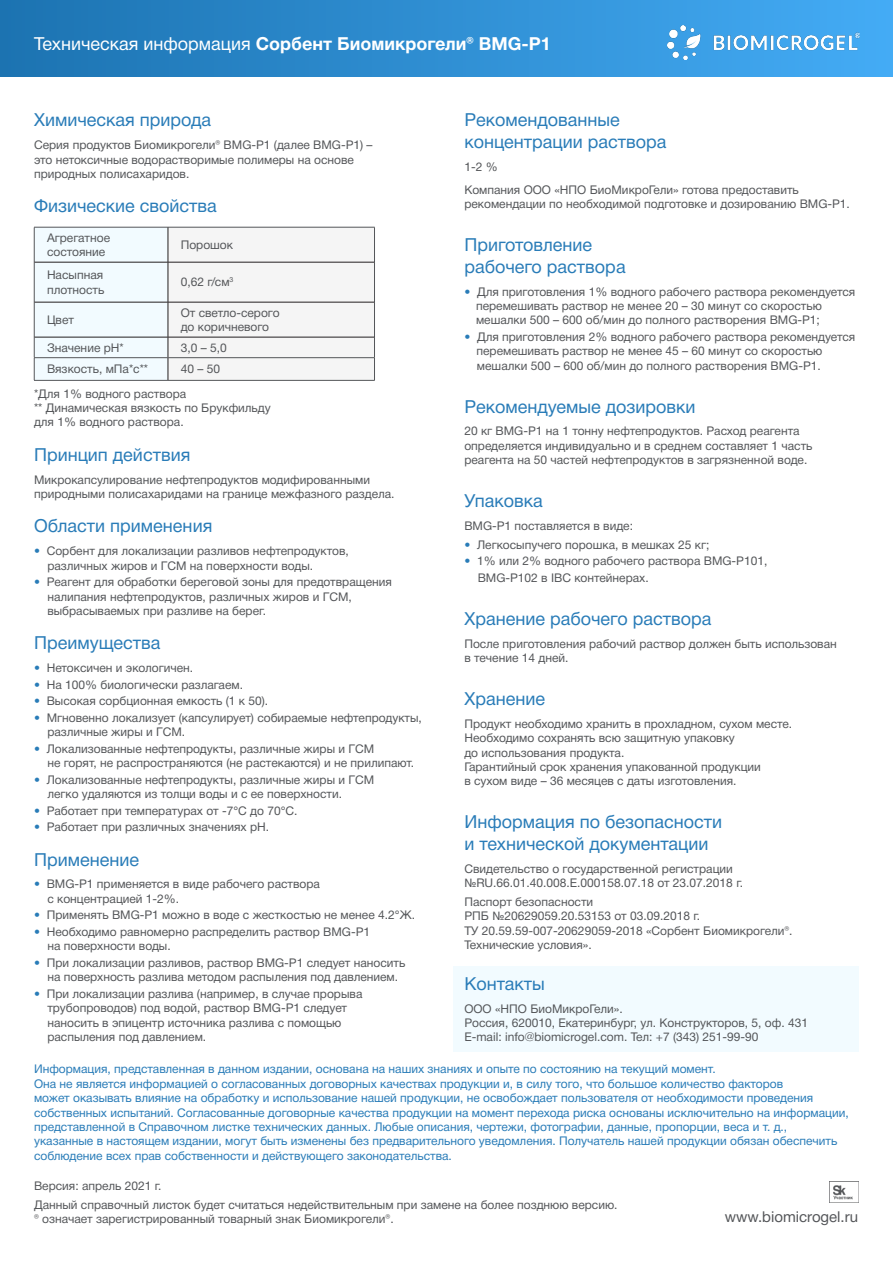
<style>
.page{position:relative;width:893px;height:1263px;background:#fff}
.page>*{position:absolute;margin:0;border:0;box-sizing:border-box;transform-origin:0 0}
.t1{font:18px/21.6px "Helvetica Neue Cyr";color:#297cb8}
.t2{font:700 18px "Helvetica Neue Cyr";color:#fff}
.t3{font:15px "Helvetica Neue Cyr";color:#545659}
.t4{font:12px/14.4px "Helvetica Neue Cyr";color:#545659}
.t5{font:12px/14.4px "Helvetica Neue Cyr";color:#297cb8}
.s1{font-weight:400}
.s2{color:#297cb8}
</style>
<div class="page">
<div style="left:453px;top:966px;width:406px;height:85px;background:#f2fbff"></div>
<div style="left:0;top:0;width:893px;height:77px;background:linear-gradient(to right,#1c73b1,#44acf6)"></div>
<img style="left:668px;top:26px;width:191px;height:34px">
<img style="left:829px;top:1181px;width:30px;height:21px">
<svg style="left:34px;top:227px;width:341px;height:153px"></svg>
<hr style="left:34px;top:380px;width:134px;height:1px;background:#545659">
<hr style="left:168px;top:380px;width:207px;height:1px;background:#545659">
<p class="t2" style="left:34px;top:34px;width:518px"><span class="s1">Техническая информация</span> Сорбент Биомикрогели® BMG-P1</p>
<p class="t1" style="left:34px;top:109px;width:179px">Химическая природа</p>
<p class="t4" style="left:34px;top:138px;width:340px">Серия продуктов Биомикрогели® BMG-P1 (далее BMG-P1) – это нетоксичные водорастворимые полимеры на основе природных полисахаридов.</p>
<p class="t1" style="left:34px;top:195px;width:184px">Физические свойства</p>
<p class="t4" style="left:47px;top:230px;width:65px">Агрегатное состояние</p>
<p class="t4" style="left:181px;top:238px;width:54px">Порошок</p>
<p class="t4" style="left:47px;top:268px;width:59px">Насыпная плотность</p>
<p class="t4" style="left:181px;top:275px;width:54px">0,62 г/см<sup>3</sup></p>
<p class="t4" style="left:47px;top:313px;width:28px">Цвет</p>
<p class="t4" style="left:181px;top:305px;width:100px">От светло-серого до коричневого</p>
<p class="t4" style="left:47px;top:340px;width:78px">Значение pH*</p>
<p class="t4" style="left:181px;top:340px;width:48px">3,0 – 5,0</p>
<p class="t4" style="left:47px;top:362px;width:103px">Вязкость, мПа*с**</p>
<p class="t4" style="left:181px;top:362px;width:41px">40 – 50</p>
<p class="t4" style="left:34px;top:386px;width:154px">*Для 1% водного раствора</p>
<p class="t4" style="left:34px;top:401px;width:238px">** Динамическая вязкость по Брукфильду для 1% водного раствора.</p>
<p class="t1" style="left:34px;top:444px;width:158px">Принцип действия</p>
<p class="t4" style="left:34px;top:472px;width:362px">Микрокапсулирование нефтепродуктов модифированными природными полисахаридами на границе межфазного раздела.</p>
<p class="t1" style="left:34px;top:515px;width:180px">Области применения</p>
<p class="t4" style="left:47px;top:544px;width:303px;text-indent:-13px"><span class="s2">•</span> Сорбент для локализации разливов нефтепродуктов, различных жиров и ГСМ на поверхности воды.</p>
<p class="t4" style="left:47px;top:575px;width:346px;text-indent:-13px"><span class="s2">•</span> Реагент для обработки береговой зоны для предотвращения налипания нефтепродуктов, различных жиров и ГСМ, выбрасываемых при разливе на берег.</p>
<p class="t1" style="left:34px;top:632px;width:128px">Преимущества</p>
<p class="t4" style="left:34px;top:661px;width:161px"><span class="s2">•</span> Нетоксичен и экологичен.</p>
<p class="t4" style="left:34px;top:677px;width:211px"><span class="s2">•</span> На 100% биологически разлагаем.</p>
<p class="t4" style="left:34px;top:694px;width:236px"><span class="s2">•</span> Высокая сорбционная емкость (1 к 50).</p>
<p class="t4" style="left:47px;top:710px;width:376px;text-indent:-13px"><span class="s2">•</span> Мгновенно локализует (капсулирует) собираемые нефтепродукты, различные жиры и ГСМ.</p>
<p class="t4" style="left:47px;top:741px;width:368px;text-indent:-13px"><span class="s2">•</span> Локализованные нефтепродукты, различные жиры и ГСМ<br>не горят, не распространяются (не растекаются) и не прилипают.</p>
<p class="t4" style="left:47px;top:772px;width:328px;text-indent:-13px"><span class="s2">•</span> Локализованные нефтепродукты, различные жиры и ГСМ легко удаляются из толщи воды и с ее поверхности.</p>
<p class="t4" style="left:34px;top:803px;width:265px"><span class="s2">•</span> Работает при температурах от -7°С до 70°С.</p>
<p class="t4" style="left:34px;top:820px;width:237px"><span class="s2">•</span> Работает при различных значениях рН.</p>
<p class="t1" style="left:34px;top:848px;width:107px">Применение</p>
<p class="t4" style="left:47px;top:877px;width:274px;text-indent:-13px"><span class="s2">•</span> BMG-P1 применяется в виде рабочего раствора с концентрацией 1-2%.</p>
<p class="t4" style="left:34px;top:908px;width:382px"><span class="s2">•</span> Применять BMG-P1 можно в воде с жесткостью не менее 4.2°Ж.</p>
<p class="t4" style="left:47px;top:924px;width:324px;text-indent:-13px"><span class="s2">•</span> Необходимо равномерно распределить раствор BMG-P1 на поверхности воды.</p>
<p class="t4" style="left:34px;top:955px;width:373px;text-align:center"><span class="s2">•</span> При локализации разливов, раствор BMG-P1 следует наносить на поверхность разлива методом распыления под давлением.</p>
<p class="t4" style="left:47px;top:986px;width:317px;text-indent:-13px"><span class="s2">•</span> При локализации разлива (например, в случае прорыва трубопроводов) под водой, раствор BMG-P1 следует наносить в эпицентр источника разлива с помощью распыления под давлением.</p>
<p class="t1" style="left:464px;top:109px;width:204px">Рекомендованные концентрации раствора</p>
<p class="t4" style="left:464px;top:160px;width:35px">1-2 %</p>
<p class="t4" style="left:464px;top:182px;width:387px">Компания ООО «НПО БиоМикроГели» готова предоставить рекомендации по необходимой подготовке и дозированию BMG-P1.</p>
<p class="t1" style="left:464px;top:234px;width:163px">Приготовление рабочего раствора</p>
<p class="t4" style="left:476px;top:284px;width:381px;text-indent:-12px"><span class="s2">•</span> Для приготовления 1% водного рабочего раствора рекомендуется перемешивать раствор не менее 20 – 30 минут со скоростью мешалки 500 – 600 об/мин до полного растворения BMG-P1;</p>
<p class="t4" style="left:476px;top:330px;width:380px;text-indent:-12px"><span class="s2">•</span> Для приготовления 2% водного рабочего раствора рекомендуется перемешивать раствор не менее 45 – 60 минут со скоростью мешалки 500 – 600 об/мин до полного растворения BMG-P1.</p>
<p class="t1" style="left:464px;top:396px;width:233px">Рекомендуемые дозировки</p>
<p class="t4" style="left:464px;top:424px;width:350px">20 кг BMG-P1 на 1 тонну нефтепродуктов. Расход реагента определяется индивидуально и в среднем составляет 1 часть реагента на 50 частей нефтепродуктов в загрязненной воде.</p>
<p class="t1" style="left:464px;top:490px;width:80px">Упаковка</p>
<p class="t4" style="left:464px;top:519px;width:170px">BMG-P1 поставляется в виде:</p>
<p class="t4" style="left:464px;top:537px;width:247px"><span class="s2">•</span> Легкосыпучего порошка, в мешках 25 кг;</p>
<p class="t4" style="left:464px;top:554px;width:305px"><span class="s2">•</span> 1% или 2% водного рабочего раствора BMG-P101,</p>
<p class="t4" style="left:478px;top:570px;width:173px">BMG-P102 в IBC контейнерах.</p>
<p class="t1" style="left:464px;top:608px;width:248px">Хранение рабочего раствора</p>
<p class="t4" style="left:464px;top:636px;width:374px">После приготовления рабочий раствор должен быть использован в течение 14 дней.</p>
<p class="t1" style="left:464px;top:688px;width:82px">Хранение</p>
<p class="t4" style="left:464px;top:716px;width:329px">Продукт необходимо хранить в прохладном, сухом месте.<br>Необходимо сохранять всю защитную упаковку<br>до использования продукта.</p>
<p class="t4" style="left:464px;top:760px;width:298px">Гарантийный срок хранения упакованной продукции в сухом виде – 36 месяцев с даты изготовления.</p>
<p class="t1" style="left:464px;top:811px;width:259px">Информация по безопасности и технической документации</p>
<p class="t4" style="left:464px;top:861px;width:270px">Свидетельство о государственной регистрации</p>
<p class="t4" style="left:464px;top:876px;width:280px">№RU.66.01.40.008.Е.000158.07.18 от 23.07.2018 г.</p>
<p class="t4" style="left:464px;top:894px;width:130px">Паспорт безопасности</p>
<p class="t4" style="left:464px;top:909px;width:237px">РПБ №20629059.20.53153 от 03.09.2018 г.</p>
<p class="t4" style="left:464px;top:923px;width:330px">ТУ 20.59.59-007-20629059-2018 «Сорбент Биомикрогели®.<br>Технические условия».</p>
<p class="t1" style="left:464px;top:973px;width:82px">Контакты</p>
<p class="t4" style="left:464px;top:1001px;width:345px">ООО «НПО БиоМикроГели».<br>Россия, 620010, Екатеринбург, ул. Конструкторов, 5, оф. 431</p>
<p class="t4" style="left:464px;top:1030px;width:296px">E-mail: info@biomicrogel.com. Тел: +7 (343) 251-99-90</p>
<p class="t5" style="left:34px;top:1062px;width:683px">Информация, представленная в данном издании, основана на наших знаниях и опыте по состоянию на текущий момент.</p>
<p class="t5" style="left:34px;top:1076px;width:816px">Она не является информацией о согласованных договорных качествах продукции и, в силу того, что большое количество факторов<br>может оказывать влияние на обработку и использование нашей продукции, не освобождает пользователя от необходимости проведения собственных испытаний. Согласованные договорные качества продукции на момент перехода риска основаны исключительно на информации, представленной в Справочном листке технических данных. Любые описания, чертежи, фотографии, данные, пропорции, веса и т. д.,</p>
<p class="t5" style="left:34px;top:1134px;width:805px">указанные в настоящем издании, могут быть изменены без предварительного уведомления. Получатель нашей продукции обязан обеспечить соблюдение всех прав собственности и действующего законодательства.</p>
<p class="t4" style="left:34px;top:1176px;width:585px;line-height:18.6px">Версия: апрель 2021 г.<br>Данный справочный листок будет считаться недействительным при замене на более позднюю версию.</p>
<p class="t4" style="left:34px;top:1212px;width:361px">® означает зарегистрированный товарный знак Биомикрогели®.</p>
<p class="t3" style="left:725px;top:1208px;width:135px">www.biomicrogel.ru</p>
</div>
